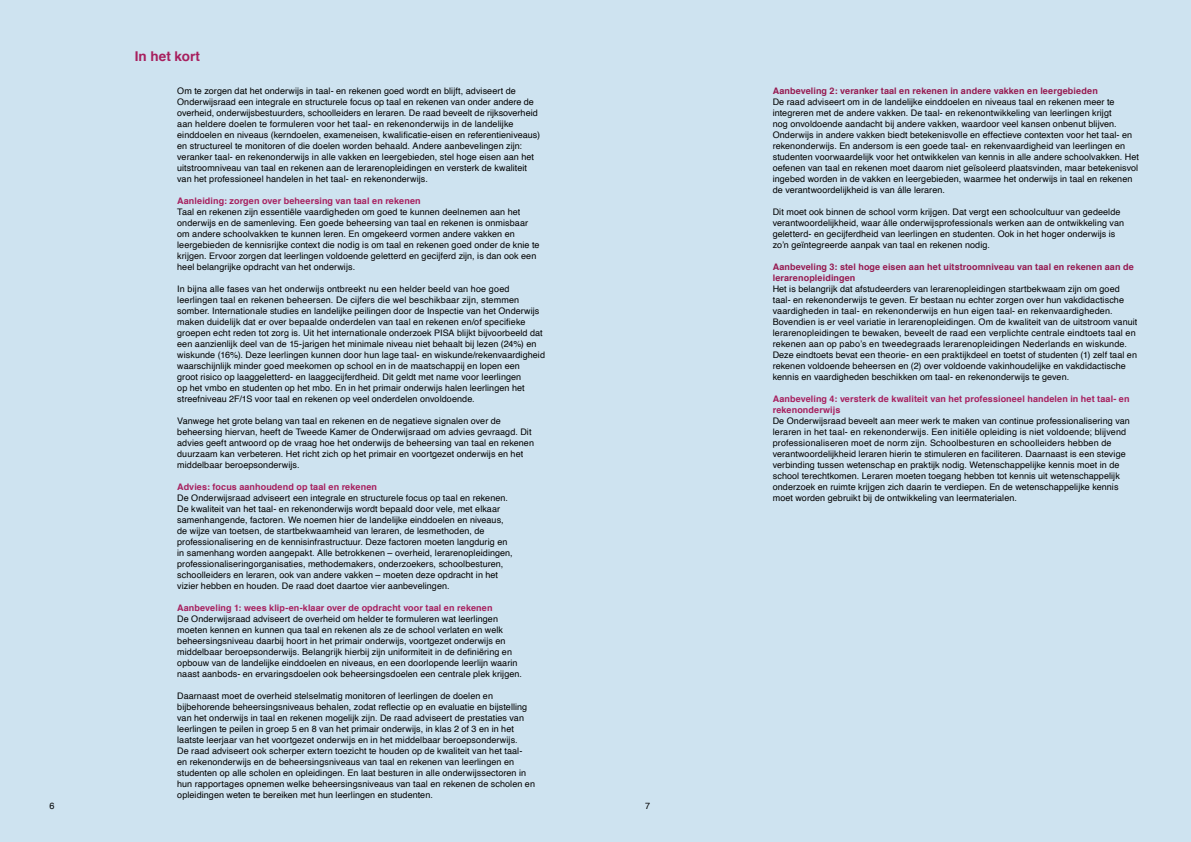
<style>
.page{position:relative;width:1191px;height:842px;background:#cee3f0}
.page>*{position:absolute;margin:0;border:0;box-sizing:border-box;transform-origin:0 0}
.t1{font:700 13.5px "Helvetica";color:#a71f5e}
.t2{font:9px/11px "Helvetica";letter-spacing:.01em;color:#000}
.t3{font:700 9px/11px "Helvetica";letter-spacing:.01em;color:#a71f5e}
.t4{font:700 9px/11px "Helvetica";letter-spacing:.015em;color:#961950}
</style>
<div class="page">
<h1 class="t1" style="left:135px;top:46px;width:67px">In het kort</h1>
<p class="t2" style="left:177px;top:86px;width:364px">Om te zorgen dat het onderwijs in taal- en rekenen goed wordt en blijft, adviseert de Onderwijsraad een integrale en structurele focus op taal en rekenen van onder andere de overheid, onderwijsbestuurders, schoolleiders en leraren. De raad beveelt de rijksoverheid aan heldere doelen te formuleren voor het taal- en rekenonderwijs in de landelijke einddoelen en niveaus (kerndoelen, exameneisen, kwalificatie-eisen en referentieniveaus) en structureel te monitoren of die doelen worden behaald. Andere aanbevelingen zijn: veranker taal- en rekenonderwijs in alle vakken en leergebieden, stel hoge eisen aan het uitstroomniveau van taal en rekenen aan de lerarenopleidingen en versterk de kwaliteit van het professioneel handelen in het taal- en rekenonderwijs.</p>
<p class="t3" style="left:177px;top:196px;width:245px">Aanleiding: zorgen over beheersing van taal en rekenen</p>
<p class="t2" style="left:177px;top:207px;width:364px">Taal en rekenen zijn essentiële vaardigheden om goed te kunnen deelnemen aan het onderwijs en de samenleving. Een goede beheersing van taal en rekenen is onmisbaar om andere schoolvakken te kunnen leren. En omgekeerd vormen andere vakken en leergebieden de kennisrijke context die nodig is om taal en rekenen goed onder de knie te krijgen. Ervoor zorgen dat leerlingen voldoende geletterd en gecijferd zijn, is dan ook een heel belangrijke opdracht van het onderwijs.</p>
<p class="t2" style="left:177px;top:284px;width:369px">In bijna alle fases van het onderwijs ontbreekt nu een helder beeld van hoe goed leerlingen taal en rekenen beheersen. De cijfers die wel beschikbaar zijn, stemmen somber. Internationale studies en landelijke peilingen door de Inspectie van het Onderwijs maken duidelijk dat er over bepaalde onderdelen van taal en rekenen en/of specifieke groepen echt reden tot zorg is. Uit het internationale onderzoek PISA blijkt bijvoorbeeld dat een aanzienlijk deel van de 15-jarigen het minimale niveau niet behaalt bij lezen (24%) en wiskunde (16%). Deze leerlingen kunnen door hun lage taal- en wiskunde/rekenvaardigheid waarschijnlijk minder goed meekomen op school en in de maatschappij en lopen een<br>groot risico op laaggeletterd- en laaggecijferdheid. Dit geldt met name voor leerlingen<br>op het vmbo en studenten op het mbo. En in het primair onderwijs halen leerlingen het streefniveau 2F/1S voor taal en rekenen op veel onderdelen onvoldoende.</p>
<p class="t2" style="left:177px;top:416px;width:358px">Vanwege het grote belang van taal en rekenen en de negatieve signalen over de beheersing hiervan, heeft de Tweede Kamer de Onderwijsraad om advies gevraagd. Dit advies geeft antwoord op de vraag hoe het onderwijs de beheersing van taal en rekenen duurzaam kan verbeteren. Het richt zich op het primair en voortgezet onderwijs en het middelbaar beroepsonderwijs.</p>
<p class="t3" style="left:177px;top:482px;width:201px">Advies: focus aanhoudend op taal en rekenen</p>
<p class="t2" style="left:177px;top:493px;width:337px">De Onderwijsraad adviseert een integrale en structurele focus op taal en rekenen.<br>De kwaliteit van het taal- en rekenonderwijs wordt bepaald door vele, met elkaar samenhangende, factoren. We noemen hier de landelijke einddoelen en niveaus, de wijze van toetsen, de startbekwaamheid van leraren, de lesmethoden, de professionalisering en de kennisinfrastructuur. Deze factoren moeten langdurig en in samenhang worden aangepakt. Alle betrokkenen – overheid, lerarenopleidingen, professionaliseringorganisaties, methodemakers, onderzoekers, schoolbesturen, schoolleiders en leraren, ook van andere vakken – moeten deze opdracht in het vizier hebben en houden. De raad doet daartoe vier aanbevelingen.</p>
<p class="t3" style="left:177px;top:603px;width:317px">Aanbeveling 1: wees klip-en-klaar over de opdracht voor taal en rekenen</p>
<p class="t2" style="left:177px;top:614px;width:346px">De Onderwijsraad adviseert de overheid om helder te formuleren wat leerlingen moeten kennen en kunnen qua taal en rekenen als ze de school verlaten en welk beheersingsniveau daarbij hoort in het primair onderwijs, voortgezet onderwijs en middelbaar beroepsonderwijs. Belangrijk hierbij zijn uniformiteit in de definiëring en opbouw van de landelijke einddoelen en niveaus, en een doorlopende leerlijn waarin naast aanbods- en ervaringsdoelen ook beheersingsdoelen een centrale plek krijgen.</p>
<p class="t2" style="left:177px;top:691px;width:359px">Daarnaast moet de overheid stelselmatig monitoren of leerlingen de doelen en bijbehorende beheersingsniveaus behalen, zodat reflectie op en evaluatie en bijstelling van het onderwijs in taal en rekenen mogelijk zijn. De raad adviseert de prestaties van leerlingen te peilen in groep 5 en 8 van het primair onderwijs, in klas 2 of 3 en in het laatste leerjaar van het voortgezet onderwijs en in het middelbaar beroepsonderwijs.<br>De raad adviseert ook scherper extern toezicht te houden op de kwaliteit van het taal-<br>en rekenonderwijs en de beheersingsniveaus van taal en rekenen van leerlingen en studenten op alle scholen en opleidingen. En laat besturen in alle onderwijssectoren in hun rapportages opnemen welke beheersingsniveaus van taal en rekenen de scholen en opleidingen weten te bereiken met hun leerlingen en studenten.</p>
<p class="t2" style="left:50px;top:801px;width:7px">6</p>
<p class="t2" style="left:645px;top:801px;width:7px">7</p>
<p class="t4" style="left:772px;top:86px;width:327px">Aanbeveling 2: veranker taal en rekenen in andere vakken en leergebieden</p>
<p class="t2" style="left:772px;top:97px;width:368px">De raad adviseert om in de landelijke einddoelen en niveaus taal en rekenen meer te integreren met de andere vakken. De taal- en rekenontwikkeling van leerlingen krijgt<br>nog onvoldoende aandacht bij andere vakken, waardoor veel kansen onbenut blijven.<br>Onderwijs in andere vakken biedt betekenisvolle en effectieve contexten voor het taal- en rekenonderwijs. En andersom is een goede taal- en rekenvaardigheid van leerlingen en studenten voorwaardelijk voor het ontwikkelen van kennis in alle andere schoolvakken. Het oefenen van taal en rekenen moet daarom niet geïsoleerd plaatsvinden, maar betekenisvol ingebed worden in de vakken en leergebieden, waarmee het onderwijs in taal en rekenen de verantwoordelijkheid is van álle leraren.</p>
<p class="t2" style="left:772px;top:207px;width:353px">Dit moet ook binnen de school vorm krijgen. Dat vergt een schoolcultuur van gedeelde verantwoordelijkheid, waar álle onderwijsprofessionals werken aan de ontwikkeling van geletterd- en gecijferdheid van leerlingen en studenten. Ook in het hoger onderwijs is zo’n geïntegreerde aanpak van taal en rekenen nodig.</p>
<p class="t4" style="left:772px;top:262px;width:362px">Aanbeveling 3: stel hoge eisen aan het uitstroomniveau van taal en rekenen aan de lerarenopleidingen</p>
<p class="t2" style="left:772px;top:284px;width:366px">Het is belangrijk dat afstudeerders van lerarenopleidingen startbekwaam zijn om goed taal- en rekenonderwijs te geven. Er bestaan nu echter zorgen over hun vakdidactische vaardigheden in taal- en rekenonderwijs en hun eigen taal- en rekenvaardigheden.<br>Bovendien is er veel variatie in lerarenopleidingen. Om de kwaliteit van de uitstroom vanuit lerarenopleidingen te bewaken, beveelt de raad een verplichte centrale eindtoets taal en rekenen aan op pabo’s en tweedegraads lerarenopleidingen Nederlands en wiskunde.<br>Deze eindtoets bevat een theorie- en een praktijkdeel en toetst of studenten (1) zelf taal en rekenen voldoende beheersen en (2) over voldoende vakinhoudelijke en vakdidactische kennis en vaardigheden beschikken om taal- en rekenonderwijs te geven.</p>
<p class="t3" style="left:772px;top:394px;width:358px">Aanbeveling 4: versterk de kwaliteit van het professioneel handelen in het taal- en rekenonderwijs</p>
<p class="t2" style="left:772px;top:416px;width:358px">De Onderwijsraad beveelt aan meer werk te maken van continue professionalisering van leraren in het taal- en rekenonderwijs. Een initiële opleiding is niet voldoende; blijvend professionaliseren moet de norm zijn. Schoolbesturen en schoolleiders hebben de verantwoordelijkheid leraren hierin te stimuleren en faciliteren. Daarnaast is een stevige verbinding tussen wetenschap en praktijk nodig. Wetenschappelijke kennis moet in de school terechtkomen. Leraren moeten toegang hebben tot kennis uit wetenschappelijk onderzoek en ruimte krijgen zich daarin te verdiepen. En de wetenschappelijke kennis moet worden gebruikt bij de ontwikkeling van leermaterialen.</p>
</div>
